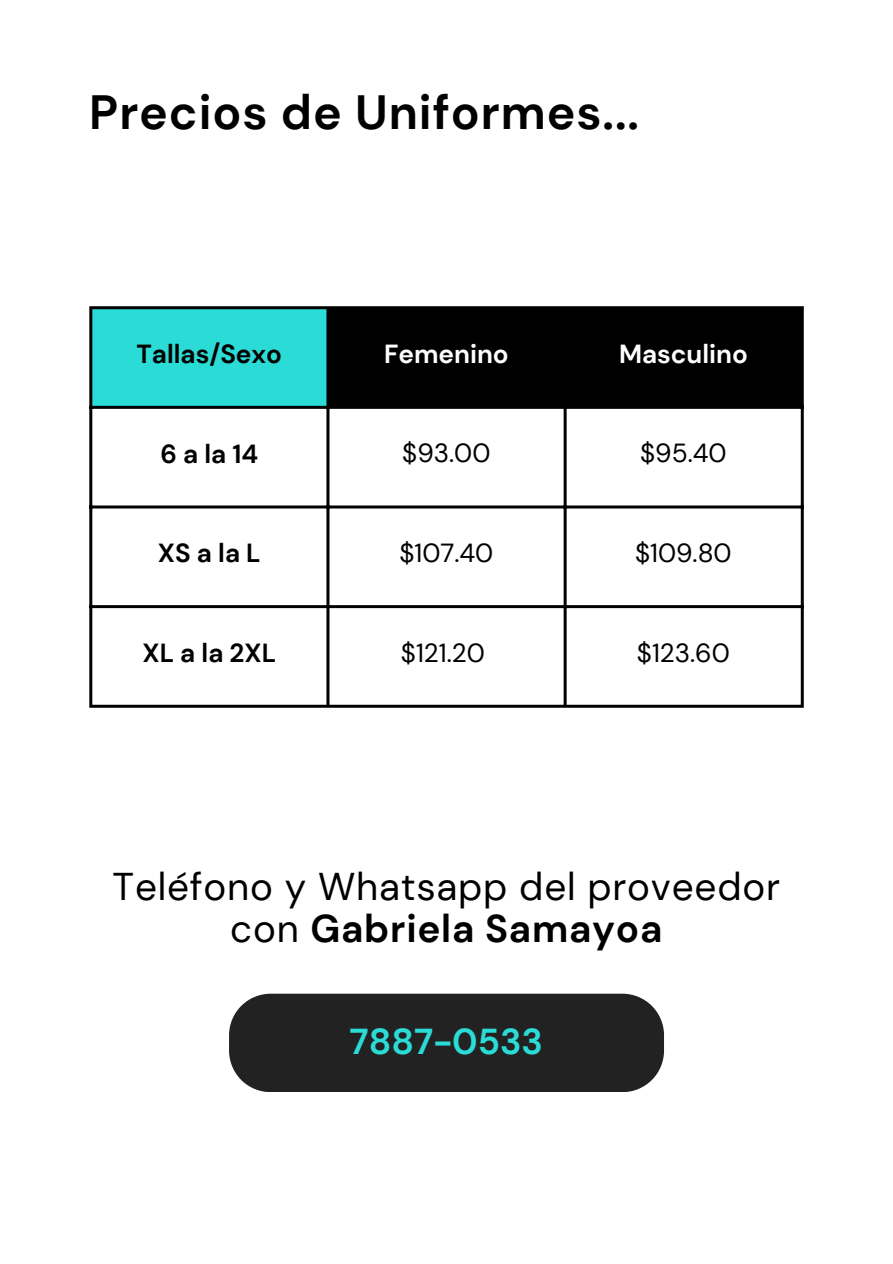
<style>
.page{position:relative;width:893px;height:1264px;background:#fff}
.page>*{position:absolute;margin:0;border:0;box-sizing:border-box;transform-origin:0 0}
.t1{font:700 48px "DM Sans";letter-spacing:.02em;color:#000}
.t2{font:38.55px/41.7px "DM Sans";letter-spacing:.02em;color:#000;text-align:center}
.t3{font:700 36px "DM Sans";color:#2adbd6}
.t4{font:26.1px "DM Sans";color:#000}
.t5{font:700 26.1px "DM Sans";color:#000}
.t6{font:700 26.1px "DM Sans";color:#fff}
.s1{font-weight:700}
</style>
<div class="page">
<div style="left:90px;top:307px;width:238px;height:100px;background:#2adbd6"></div>
<div style="left:329px;top:309px;width:471px;height:97px;background:#000"></div>
<hr style="left:89px;top:309px;width:3px;height:395px;background:#000">
<hr style="left:326px;top:309px;width:3px;height:395px;background:#000">
<hr style="left:563px;top:309px;width:3px;height:395px;background:#000">
<hr style="left:800px;top:309px;width:3px;height:395px;background:#000">
<hr style="left:89px;top:306px;width:714px;height:3px;background:#000">
<hr style="left:89px;top:406px;width:714px;height:3px;background:#000">
<hr style="left:89px;top:505px;width:714px;height:3px;background:#000">
<hr style="left:89px;top:605px;width:714px;height:3px;background:#000">
<hr style="left:89px;top:704px;width:714px;height:3px;background:#000">
<div style="left:229px;top:993px;width:435px;height:98px;background:#222"></div>
<p class="t1" style="left:89px;top:81px;width:551px">Precios de Uniformes...</p>
<h4 class="t5" style="left:136px;top:337px;width:147px">Tallas/Sexo</h4>
<p class="t6" style="left:384px;top:337px;width:126px">Femenino</p>
<p class="t6" style="left:619px;top:337px;width:130px">Masculino</p>
<p class="t5" style="left:160px;top:437px;width:99px">6ala14</p>
<h4 class="t4" style="left:402px;top:436px;width:90px">$93.00</h4>
<p class="t4" style="left:640px;top:436px;width:88px">$95.40</p>
<h1 class="t5" style="left:158px;top:536px;width:104px">XSalaL</h1>
<h4 class="t4" style="left:399px;top:536px;width:95px">$107.40</h4>
<h4 class="t4" style="left:635px;top:536px;width:98px">$109.80</h4>
<h4 class="t5" style="left:142px;top:636px;width:135px">XL a la 2XL</h4>
<h4 class="t4" style="left:401px;top:635px;width:85px">$121.20</h4>
<p class="t4" style="left:637px;top:635px;width:94px">$123.60</p>
<h3 class="t2" style="left:113px;top:866px;width:669px">Teléfono y Whatsapp del proveedor con <span class="s1">Gabriela Samayoa</span></h3>
<p class="t3" style="left:349px;top:1018px;width:195px">7887-0533</p>
</div>
